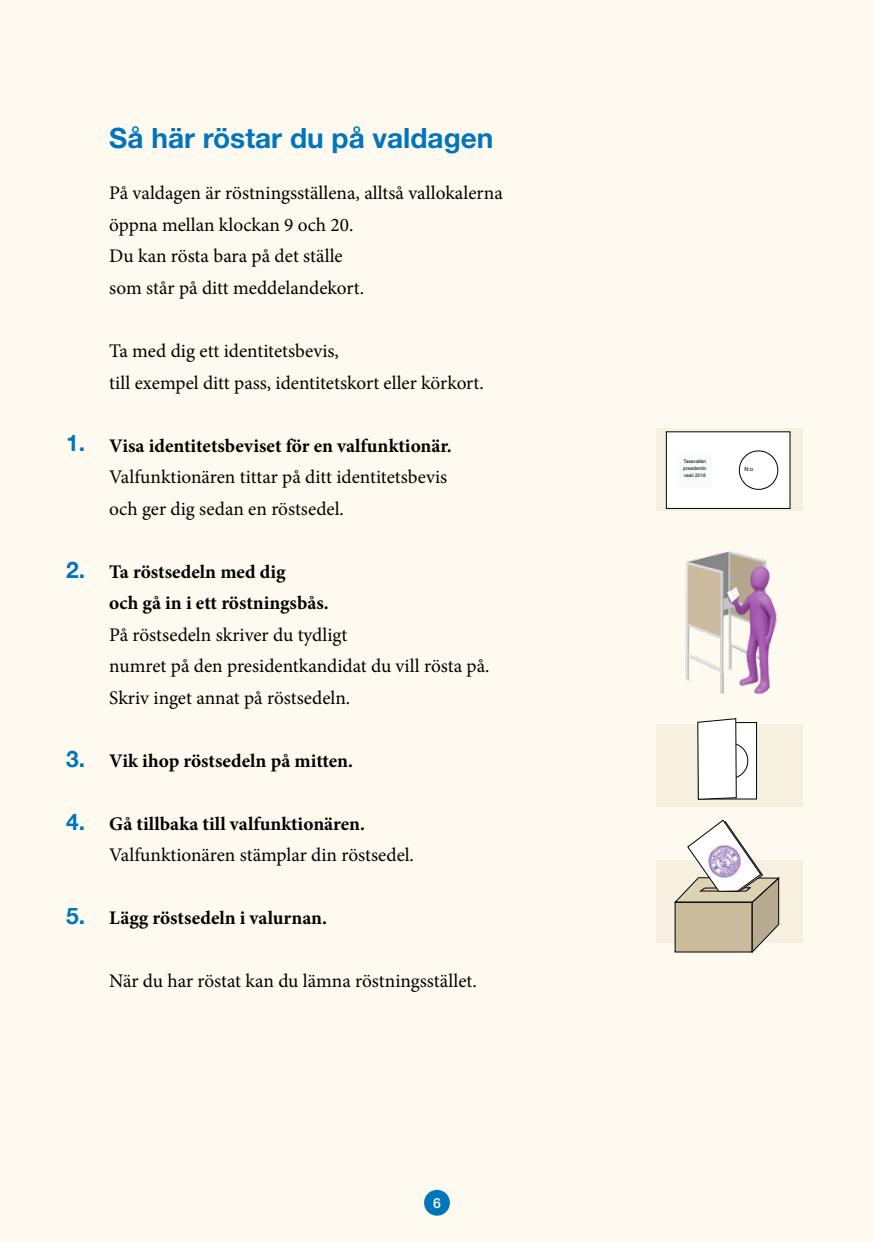
<style>
.page{position:relative;width:874px;height:1241px;background:#fff}
.page>*{position:absolute;margin:0;border:0;box-sizing:border-box;transform-origin:0 0}
.t1{font:700 28px "Helvetica Neue LT Std";color:#0075bc}
.t2{font:700 22.75px "Helvetica Neue";color:#0075bc}
.t3{font:19.25px/31.5px "Minion Pro";color:#000}
.t4{font:700 19.25px/31.5px "Minion Pro";color:#000}
.t5{font:500 14px "Helvetica Neue LT Std";color:#fff}
.t6{font:5.6px "Arial";color:#000}
.t7{font:4.73px/7px "Arial";color:#000;text-align:justify}
</style>
<div class="page">
<div style="left:0;top:0;width:873px;height:1240px;background:#fffaef"></div>
<div style="left:655px;top:724px;width:147px;height:82px;background:#f6f0e0"></div>
<svg style="left:656px;top:428px;width:146px;height:83px;fill:#f6f0e0"></svg>
<div style="left:655px;top:860px;width:147px;height:82px;background:#f6f0e0"></div>
<svg style="left:673px;top:819px;width:106px;height:134px"></svg>
<img style="left:697px;top:833px;width:55px;height:55px">
<div style="left:666px;top:432px;width:123px;height:76px;background:#fff"></div>
<div style="left:738px;top:450px;width:39px;height:39px;border:1px solid #000;border-radius:50%"></div>
<div style="left:676px;top:452px;width:36px;height:35px;background:#f9fafa;border-radius:5px"></div>
<img style="left:685px;top:551px;width:92px;height:143px">
<div style="left:698px;top:722px;width:58px;height:76px;background:#fff"></div>
<div style="left:711px;top:742px;width:36px;height:36px;border:1px solid #000;border-radius:50%"></div>
<svg style="left:697px;top:718px;width:39px;height:81px"></svg>
<div style="left:424px;top:1189px;width:25px;height:26px;background:#0075bc;border-radius:50%"></div>
<h1 class="t1" style="left:109px;top:121px;width:385px">Så här röstar du på valdagen</h1>
<p class="t3" style="left:109px;top:177px;width:395px">På valdagen är röstningsställena, alltså vallokalerna öppna mellan klockan 9 och 20.<br>Du kan rösta bara på det ställe<br>som står på ditt meddelandekort.</p>
<p class="t3" style="left:109px;top:335px;width:376px">Ta med dig ett identitetsbevis,<br>till exempel ditt pass, identitetskort eller körkort.</p>
<p class="t2" style="left:66px;top:425px;width:20px">1.</p>
<p class="t4" style="left:109px;top:429px;width:344px">Visa identitetsbeviset för en valfunktionär.</p>
<p class="t3" style="left:109px;top:461px;width:339px">Valfunktionären tittar på ditt identitetsbevis och ger dig sedan en röstsedel.</p>
<p class="t7" style="left:682px;top:457px;width:25px">Tasavallan presidentin vaali 2018</p>
<p class="t6" style="left:744px;top:465px;width:10px">N:o</p>
<p class="t2" style="left:66px;top:551px;width:20px">2.</p>
<p class="t4" style="left:109px;top:555px;width:221px">Ta röstsedeln med dig<br>och gå in i ett röstningsbås.</p>
<p class="t3" style="left:109px;top:618px;width:381px">På röstsedeln skriver du tydligt<br>numret på den presidentkandidat du vill rösta på.<br>Skriv inget annat på röstsedeln.</p>
<p class="t2" style="left:66px;top:741px;width:20px">3.</p>
<p class="t4" style="left:109px;top:744px;width:245px">Vik ihop röstsedeln på mitten.</p>
<p class="t2" style="left:66px;top:803px;width:20px">4.</p>
<p class="t4" style="left:109px;top:807px;width:257px">Gå tillbaka till valfunktionären.</p>
<p class="t3" style="left:109px;top:839px;width:306px">Valfunktionären stämplar din röstsedel.</p>
<p class="t2" style="left:66px;top:898px;width:20px">5.</p>
<p class="t4" style="left:109px;top:902px;width:219px">Lägg röstsedeln i valurnan.</p>
<p class="t3" style="left:109px;top:965px;width:369px">När du har röstat kan du lämna röstningsstället.</p>
<p class="t5" style="left:433px;top:1194px;width:9px">6</p>
</div>
